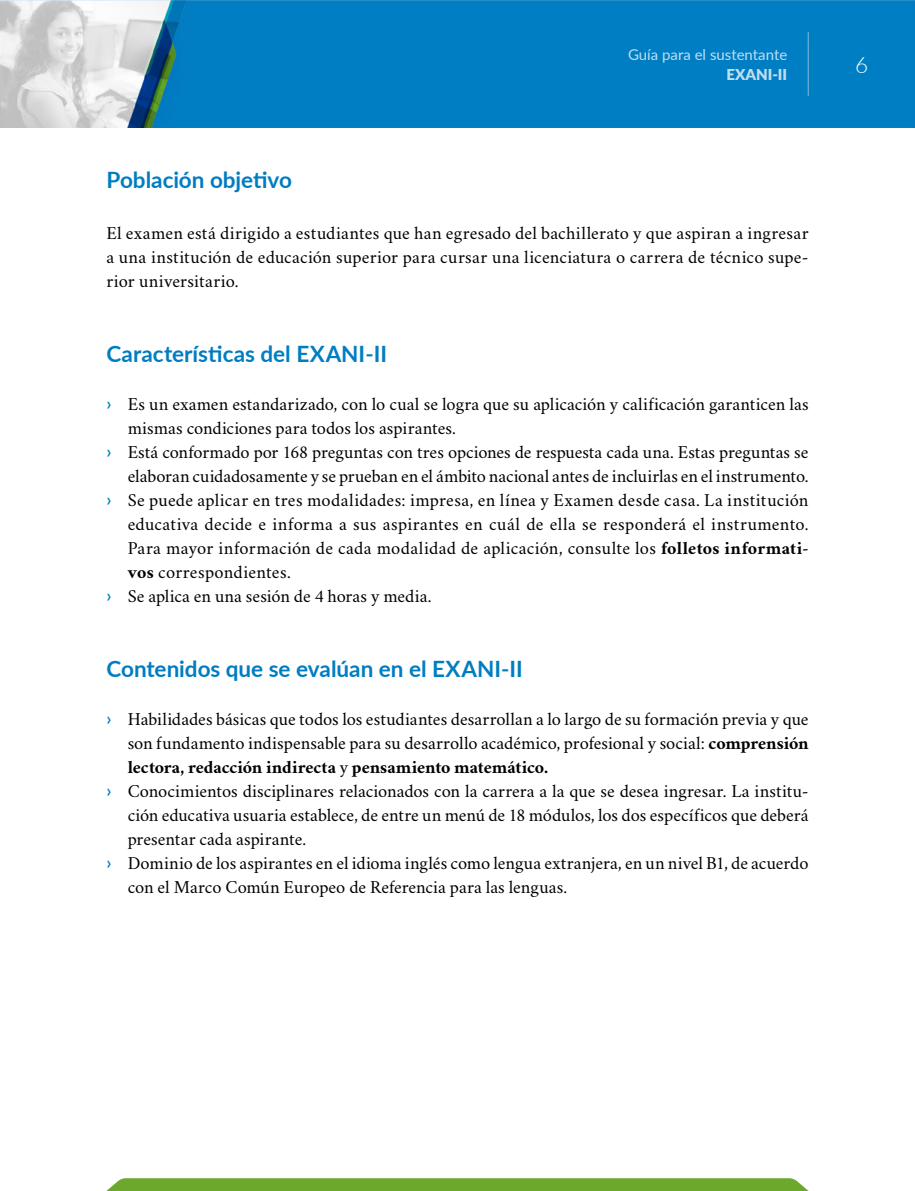
<style>
.page{position:relative;width:915px;height:1191px;background:#fff}
.page>*{position:absolute;margin:0;border:0;box-sizing:border-box;transform-origin:0 0}
.t1{font:700 22.5px "Lato";color:#007dc2}
.t2{font:300 22.5px "Lato";color:#fff}
.t3{font:18px/24px "Crimson";letter-spacing:.005em;color:#000;text-align:justify}
.t4{font:700 18px "Crimson";color:#000}
.t5{font:15px "Lato";color:#fff}
.t6{font:900 15px "Lato";color:#fff}
.s1{font-family:"Lato";font-weight:600;color:#007dc2}
.s2{font-weight:700}
.s3{font-weight:400}
</style>
<div class="page">
<img style="left:0;top:0;width:914px;height:128px">
<hr style="left:807px;top:32px;width:1px;height:63px;background:#fff">
<svg style="left:106px;top:1178px;width:702px;height:13px;background:#70ab33"></svg>
<p class="t5" style="left:627px;top:44px;width:161px">Guía para el sustentante</p>
<p class="t6" style="left:726px;top:63px;width:62px">EXANI-II</p>
<p class="t1" style="left:106px;top:163px;width:187px">Población objetivo</p>
<p class="t3" style="left:106px;top:220px;width:703px">El examen está dirigido a estudiantes que han egresado del bachillerato y que aspiran a ingresar a una institución de educación superior para cursar una licenciatura o carrera de técnico supe&shy;rior universitario.</p>
<p class="t1" style="left:106px;top:337px;width:282px">Características del EXANI-II</p>
<p class="t3" style="left:106px;top:391px;width:703px"><span class="s1">›</span> Es un examen estandarizado, con lo cual se logra que su aplicación y calificación garanticen las</p>
<p class="t3" style="left:128px;top:415px;width:330px">mismas condiciones para todos los aspirantes.</p>
<p class="t3" style="left:106px;top:439px;width:703px"><span class="s1">›</span> Está conformado por 168 preguntas con tres opciones de respuesta cada una. Estas preguntas se</p>
<p class="t3" style="left:128px;top:463px;width:682px">elaboran cuidadosamente y se prueban en el ámbito nacional antes de incluirlas en el instrumento.</p>
<p class="t3" style="left:106px;top:487px;width:703px"><span class="s1">›</span> Se puede aplicar en tres modalidades: impresa, en línea y Examen desde casa. La institución</p>
<p class="t3" style="left:128px;top:511px;width:682px">educativa decide e informa a sus aspirantes en cuál de ella se responderá el instrumento.</p>
<p class="t3" style="left:128px;top:535px;width:682px">Para mayor información de cada modalidad de aplicación, consulte los <span class="s2">folletos informati-</span></p>
<p class="t3" style="left:128px;top:559px;width:165px"><span class="s2">vos</span> correspondientes.</p>
<p class="t3" style="left:106px;top:583px;width:326px"><span class="s1">›</span> Se aplica en una sesión de 4 horas y media.</p>
<p class="t1" style="left:106px;top:652px;width:418px">Contenidos que se evalúan en el EXANI-II</p>
<p class="t3" style="left:106px;top:706px;width:703px"><span class="s1">›</span> Habilidades básicas que todos los estudiantes desarrollan a lo largo de su formación previa y que</p>
<p class="t3" style="left:128px;top:730px;width:682px">son fundamento indispensable para su desarrollo académico, profesional y social: <span class="s2">comprensión</span></p>
<p class="t4" style="left:128px;top:754px;width:422px">lectora, redacción indirecta <span class="s3">y</span> pensamiento matemático.</p>
<p class="t3" style="left:106px;top:778px;width:703px"><span class="s1">›</span> Conocimientos disciplinares relacionados con la carrera a la que se desea ingresar. La institu-</p>
<p class="t3" style="left:128px;top:802px;width:682px">ción educativa usuaria establece, de entre un menú de 18 módulos, los dos específicos que deberá</p>
<p class="t3" style="left:128px;top:826px;width:180px">presentar cada aspirante.</p>
<p class="t3" style="left:106px;top:850px;width:703px"><span class="s1">›</span> Dominio de los aspirantes en el idioma inglés como lengua extranjera, en un nivel B1, de acuerdo</p>
<p class="t3" style="left:128px;top:874px;width:441px">con el Marco Común Europeo de Referencia para las lenguas.</p>
<p class="t2" style="left:854px;top:49px;width:15px">6</p>
</div>
